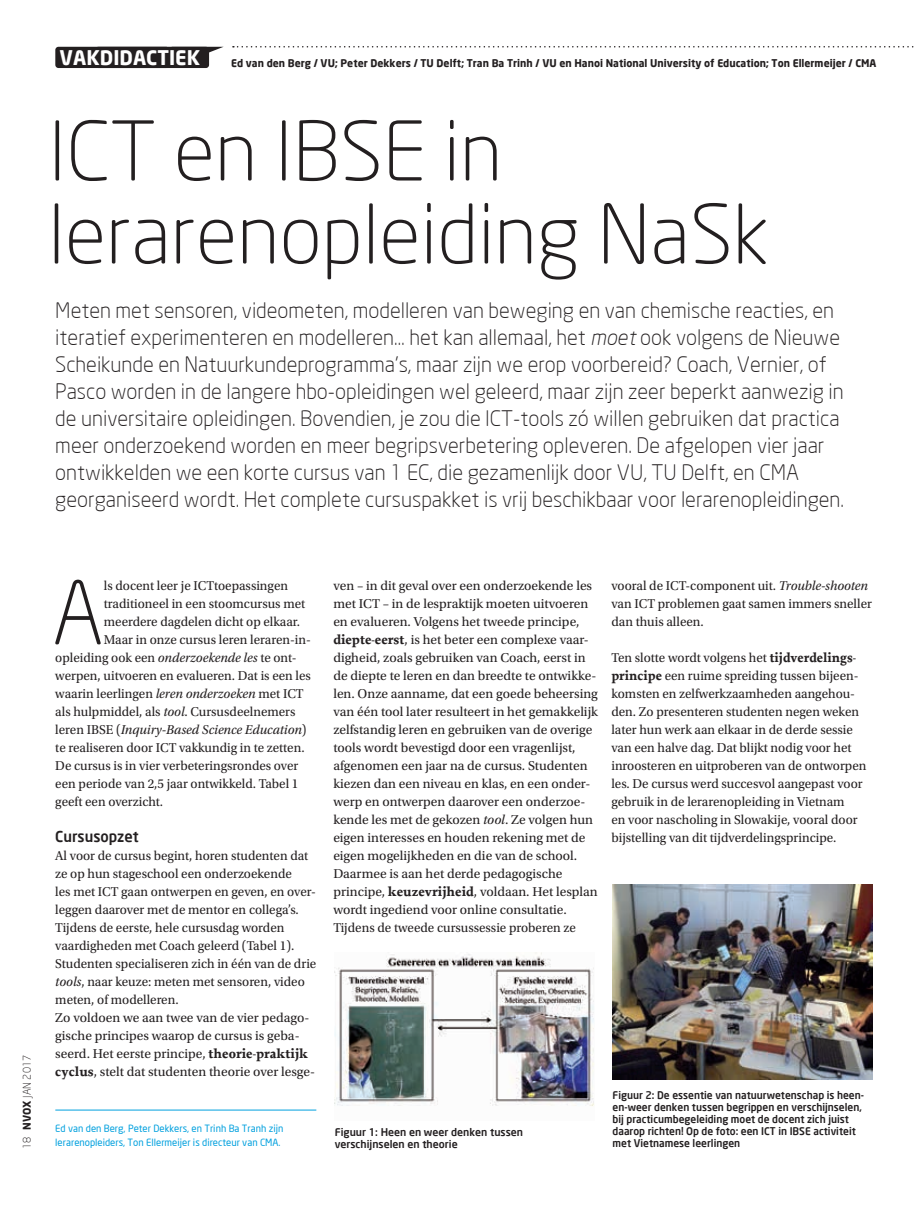
<style>
.page{position:relative;width:915px;height:1212px;background:#fff}
.page>*{position:absolute;margin:0;border:0;box-sizing:border-box;transform-origin:0 0}
.t1{font:300 86.25px "Neo Sans";color:#231f20}
.t2{font:300 81px/82.9px "Neo Sans";color:#231f20}
.t3{font:300 21px/27px "Neo Sans";color:#231f20}
.t4{font:700 19.8px "Neo Sans";color:#fff}
.t5{font:500 15px "Neo Sans";color:#231f20}
.t6{font:13.5px/18px "Utopia Std";color:#231f20}
.t7{font:italic 13.5px "Utopia Std";color:#231f20}
.t8{font:500 10.5px/12px "Neo Sans";color:#231f20}
.t9{font:700 10.5px "Neo Sans";color:#231f20}
.t10{font:300 10.5px "Neo Sans";color:#231f20}
.t11{font:9.9px/14.7px "Neo Sans";color:#00a0de}
.s1{font-style:italic}
.s2{font-weight:700}
.s3{font-style:normal}
.s4{font-family:"Proforma";font-weight:700}
</style>
<div class="page">
<svg style="left:233px;top:46px;width:681px;height:2px"></svg>
<svg style="left:208px;top:47px;width:15px;height:12px"></svg>
<div style="left:55px;top:47px;width:114px;height:21px;background:#231f20;border-radius:3px"></div>
<div style="left:95px;top:47px;width:114px;height:21px;background:#231f20;border-radius:3px"></div>
<img style="left:612px;top:885px;width:260px;height:194px">
<hr style="left:55px;top:1110px;width:261px;height:1px;background:#00a0de">
<img style="left:335px;top:952px;width:259px;height:154px">
<h3 class="t4" style="left:60px;top:45px;width:142px">VAKDIDACTIEK</h3>
<p class="t9" style="left:231px;top:57px;width:646px">Ed van den Berg / VU; Peter Dekkers / TU Delft; Tran Ba Trinh / VU en Hanoi National University of Education; Ton Ellermeijer / CMA</p>
<h2 class="t2" style="left:48px;top:109px;width:722px">ICT en IBSE in lerarenopleiding NaSk</h2>
<p class="t3" style="left:55px;top:296px;width:790px">Meten met sensoren, videometen, modelleren van beweging en van chemische reacties, en iteratief experimenteren en modelleren… het kan allemaal, het <span class="s1">moet</span> ook volgens de Nieuwe Scheikunde en Natuurkundeprogramma’s, maar zijn we erop voorbereid? Coach, Vernier, of Pasco worden in de langere hbo-opleidingen wel geleerd, maar zijn zeer beperkt aanwezig in de universitaire opleidingen. Bovendien, je zou die ICT-tools zó willen gebruiken dat practica meer onderzoekend worden en meer begripsverbetering opleveren. De afgelopen vier jaar ontwikkelden we een korte cursus van 1 EC, die gezamenlijk door VU, TU Delft, en CMA georganiseerd wordt. Het complete cursuspakket is vrij beschikbaar voor lerarenopleidingen.</p>
<p class="t10" style="left:21px;top:1149px;width:95px;rotate:-90deg">18 <span class="s2">NVOX</span> JAN 2017</p>
<h1 class="t1" style="left:52px;top:561px;width:53px">A</h1>
<p class="t6" style="left:104px;top:577px;width:186px">ls docent leer je ICTtoepassingen</p>
<p class="t6" style="left:104px;top:595px;width:203px">traditioneel in een stoomcursus met</p>
<p class="t6" style="left:104px;top:613px;width:197px">meerdere dagdelen dicht op elkaar.</p>
<p class="t6" style="left:104px;top:631px;width:208px">Maar in onze cursus leren leraren-in-</p>
<p class="t6" style="left:55px;top:649px;width:243px">opleiding ook een <span class="s1">onderzoekende les</span> te ont-</p>
<p class="t6" style="left:55px;top:667px;width:257px">werpen, uitvoeren en evalueren. Dat is een les</p>
<p class="t6" style="left:55px;top:685px;width:250px">waarin leerlingen <span class="s1">leren onderzoeken</span> met ICT</p>
<p class="t6" style="left:55px;top:703px;width:241px">als hulpmiddel, als <span class="s1">tool</span>. Cursusdeelnemers</p>
<p class="t7" style="left:55px;top:722px;width:253px"><span class="s3">leren IBSE (</span>Inquiry-Based Science Education<span class="s3">)</span></p>
<p class="t6" style="left:55px;top:739px;width:251px">te realiseren door ICT vakkundig in te zetten.</p>
<p class="t6" style="left:55px;top:757px;width:244px">De cursus is in vier verbeteringsrondes over</p>
<p class="t6" style="left:55px;top:775px;width:244px">een periode van 2,5 jaar ontwikkeld. Tabel 1</p>
<p class="t6" style="left:55px;top:793px;width:109px">geeft een overzicht.</p>
<p class="t5" style="left:55px;top:827px;width:85px">Cursusopzet</p>
<p class="t6" style="left:55px;top:847px;width:262px">Al voor de cursus begint, horen studenten dat ze op hun stageschool een onderzoekende<br>les met ICT gaan ontwerpen en geven, en over&shy;leggen daarover met de mentor en collega’s.<br>Tijdens de eerste, hele cursusdag worden vaardigheden met Coach geleerd (Tabel 1).<br>Studenten specialiseren zich in één van de drie <span class="s1">tools</span>, naar keuze: meten met sensoren, video meten, of modelleren.<br>Zo voldoen we aan twee van de vier pedago&shy;gische principes waarop de cursus is geba&shy;seerd. Het eerste principe, <span class="s4">theorie-praktijk cyclus</span>, stelt dat studenten theorie over lesge-</p>
<p class="t6" style="left:333px;top:577px;width:266px">ven – in dit geval over een onderzoekende les met ICT – in de lespraktijk moeten uitvoeren en evalueren. Volgens het tweede principe, <span class="s4">diepte-eerst</span>, is het beter een complexe vaar&shy;digheid, zoals gebruiken van Coach, eerst in de diepte te leren en dan breedte te ontwikke&shy;len. Onze aanname, dat een goede beheersing van één tool later resulteert in het gemakkelijk zelfstandig leren en gebruiken van de overige tools wordt bevestigd door een vragenlijst, afgenomen een jaar na de cursus. Studenten kiezen dan een niveau en klas, en een onder&shy;werp en ontwerpen daarover een onderzoe&shy;kende les met de gekozen <span class="s1">tool</span>. Ze volgen hun eigen interesses en houden rekening met de eigen mogelijkheden en die van de school.<br>Daarmee is aan het derde pedagogische principe, <span class="s4">keuzevrijheid</span>, voldaan. Het lesplan wordt ingediend voor online consultatie.<br>Tijdens de tweede cursussessie proberen ze</p>
<p class="t6" style="left:611px;top:577px;width:262px">vooral de ICT-component uit. <span class="s1">Trouble-shooten </span>van ICT problemen gaat samen immers sneller dan thuis alleen.</p>
<p class="t6" style="left:611px;top:649px;width:256px">Ten slotte wordt volgens het <span class="s4">tijdverdelings&shy;principe</span> een ruime spreiding tussen bijeen&shy;komsten en zelfwerkzaamheden aangehou&shy;den. Zo presenteren studenten negen weken later hun werk aan elkaar in de derde sessie van een halve dag. Dat blijkt nodig voor het inroosteren en uitproberen van de ontworpen les. De cursus werd succesvol aangepast voor gebruik in de lerarenopleiding in Vietnam<br>en voor nascholing in Slowakije, vooral door bijstelling van dit tijdverdelingsprincipe.</p>
<p class="t11" style="left:55px;top:1120px;width:229px">Ed van den Berg, Peter Dekkers, en Trinh Ba Tranh zijn lerarenopleiders, Ton Ellermeijer is directeur van CMA.</p>
<p class="t8" style="left:334px;top:1126px;width:190px">Figuur 1: Heen en weer denken tussen verschijnselen en theorie</p>
<p class="t8" style="left:612px;top:1089px;width:253px">Figuur 2: De essentie van natuurwetenschap is heen&shy;en-weer denken tussen begrippen en verschijnselen, bij practicumbegeleiding moet de docent zich juist daarop richten! Op de foto: een ICT in IBSE activiteit met Vietnamese leerlingen</p>
</div>
